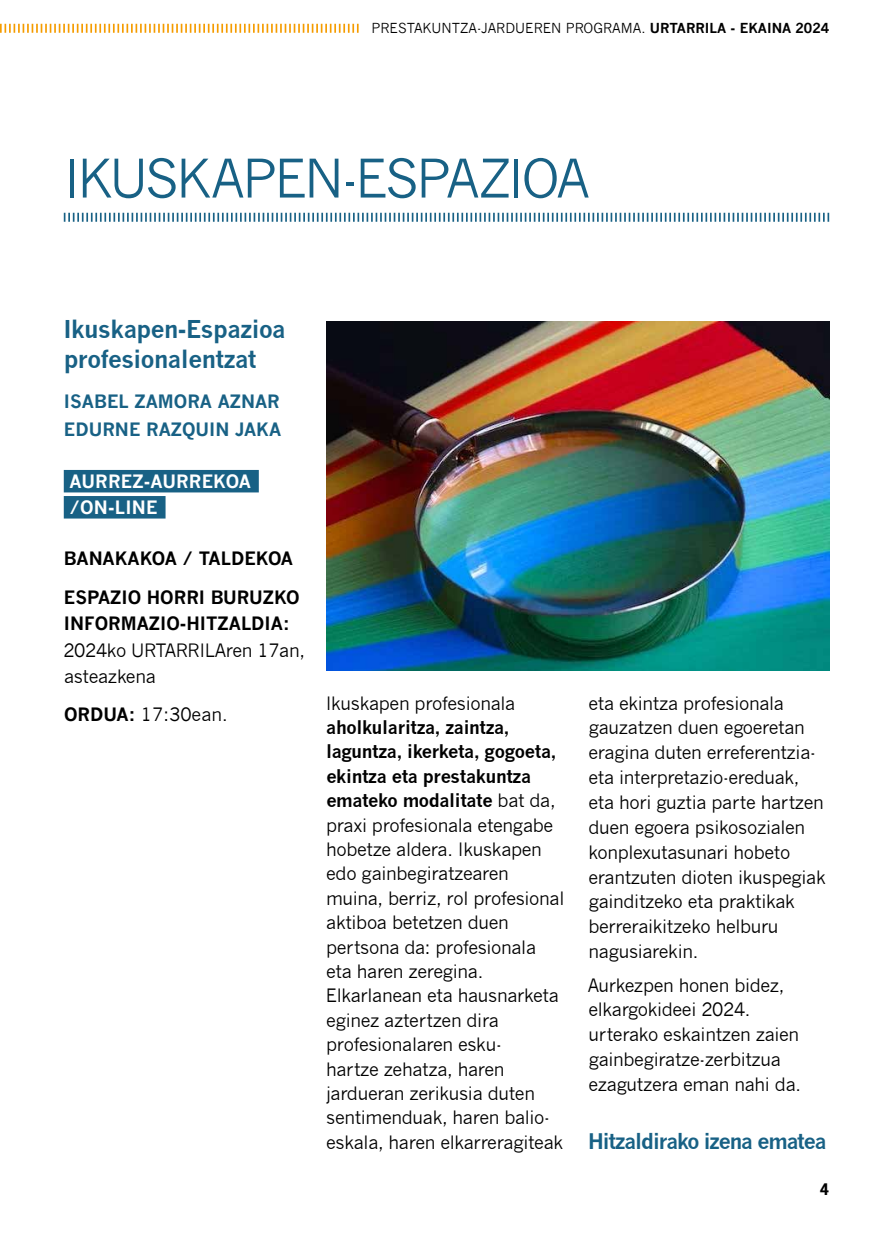
<style>
.page{position:relative;width:893px;height:1234px;background:#fff}
.page>*{position:absolute;margin:0;border:0;box-sizing:border-box;transform-origin:0 0}
.t1{font:52.5px "News Gothic";letter-spacing:-.055em;color:#186185}
.t2{font:700 24px/29.1px "News Gothic";letter-spacing:-.02em;color:#186185}
.t3{font:700 21px "News Gothic";letter-spacing:-.05em;color:#186185}
.t4{font:18px/24.3px "News Gothic";letter-spacing:-.02em;color:#000}
.t5{font:700 18px/38.8px "News Gothic";color:#000}
.t6{font:700 18px/27.9px "News Gothic";color:#186185}
.t7{font:700 18px/26.1px "News Gothic";letter-spacing:.01em;color:#fff}
.t8{font:700 15px "News Gothic Std";color:#000}
.t9{font:13.5px "News Gothic";color:#000}
.s1{font-weight:700}
</style>
<div class="page">
<svg style="left:0;top:24px;width:359px;height:9px"></svg>
<div style="left:64px;top:470px;width:195px;height:22px;background:#186185"></div>
<div style="left:64px;top:496px;width:102px;height:22px;background:#186185"></div>
<svg style="left:64px;top:213px;width:765px;height:9px"></svg>
<img style="left:326px;top:321px;width:503px;height:349px">
<p class="t9" style="left:371px;top:21px;width:459px">PRESTAKUNTZA-JARDUEREN PROGRAMA. <span class="s1">URTARRILA - EKAINA 2024</span></p>
<h1 class="t1" style="left:64px;top:148px;width:527px">IKUSKAPEN-ESPAZIOA</h1>
<h2 class="t2" style="left:63px;top:314px;width:224px">Ikuskapen-Espazioa profesionalentzat</h2>
<p class="t6" style="left:64px;top:387px;width:219px">ISABEL ZAMORA AZNAR<br>EDURNE RAZQUIN JAKA</p>
<p class="t7" style="left:70px;top:467px;width:183px">AURREZ-AURREKOA /ON-LINE</p>
<p class="t5" style="left:64px;top:539px;width:237px">BANAKAKOA / TALDEKOA<br>ESPAZIO HORRI BURUZKO</p>
<p class="t5" style="left:64px;top:604px;width:227px">INFORMAZIO-HITZALDIA:</p>
<p class="t4" style="left:63px;top:637px;width:243px;line-height:26.1px">2024ko URTARRILAren 17an, asteazkena</p>
<p class="t4" style="left:64px;top:702px;width:165px"><span class="s1">ORDUA:</span> 17:30ean.</p>
<p class="t4" style="left:326px;top:691px;width:191px">Ikuskapen profesionala</p>
<p class="t4" style="left:326px;top:715px;width:240px"><span class="s1">aholkularitza, zaintza, laguntza, ikerketa, gogoeta, ekintza eta prestakuntza emateko modalitate</span> bat da, praxi profesionala etengabe hobetze aldera. Ikuskapen edo gainbegiratzearen muina, berriz, rol profesional aktiboa betetzen duen pertsona da: profesionala eta haren zeregina.<br>Elkarlanean eta hausnarketa eginez aztertzen dira profesionalaren esku-<br>hartze zehatza, haren jardueran zerikusia duten sentimenduak, haren balio&shy;eskala, haren elkarreragiteak</p>
<p class="t4" style="left:588px;top:690px;width:239px;line-height:24.9px">eta ekintza profesionala gauzatzen duen egoeretan eragina duten erreferentzia&shy;eta interpretazio-ereduak, eta hori guztia parte hartzen duen egoera psikosozialen konplexutasunari hobeto erantzuten dioten ikuspegiak gainditzeko eta praktikak berreraikitzeko helburu nagusiarekin.</p>
<p class="t4" style="left:588px;top:972px;width:215px;line-height:24.9px">Aurkezpen honen bidez, elkargokideei 2024. urterako eskaintzen zaien gainbegiratze-zerbitzua ezagutzera eman nahi da.</p>
<p class="t3" style="left:588px;top:1127px;width:240px">Hitzaldirako izena ematea</p>
<p class="t8" style="left:820px;top:1178px;width:11px">4</p>
</div>
